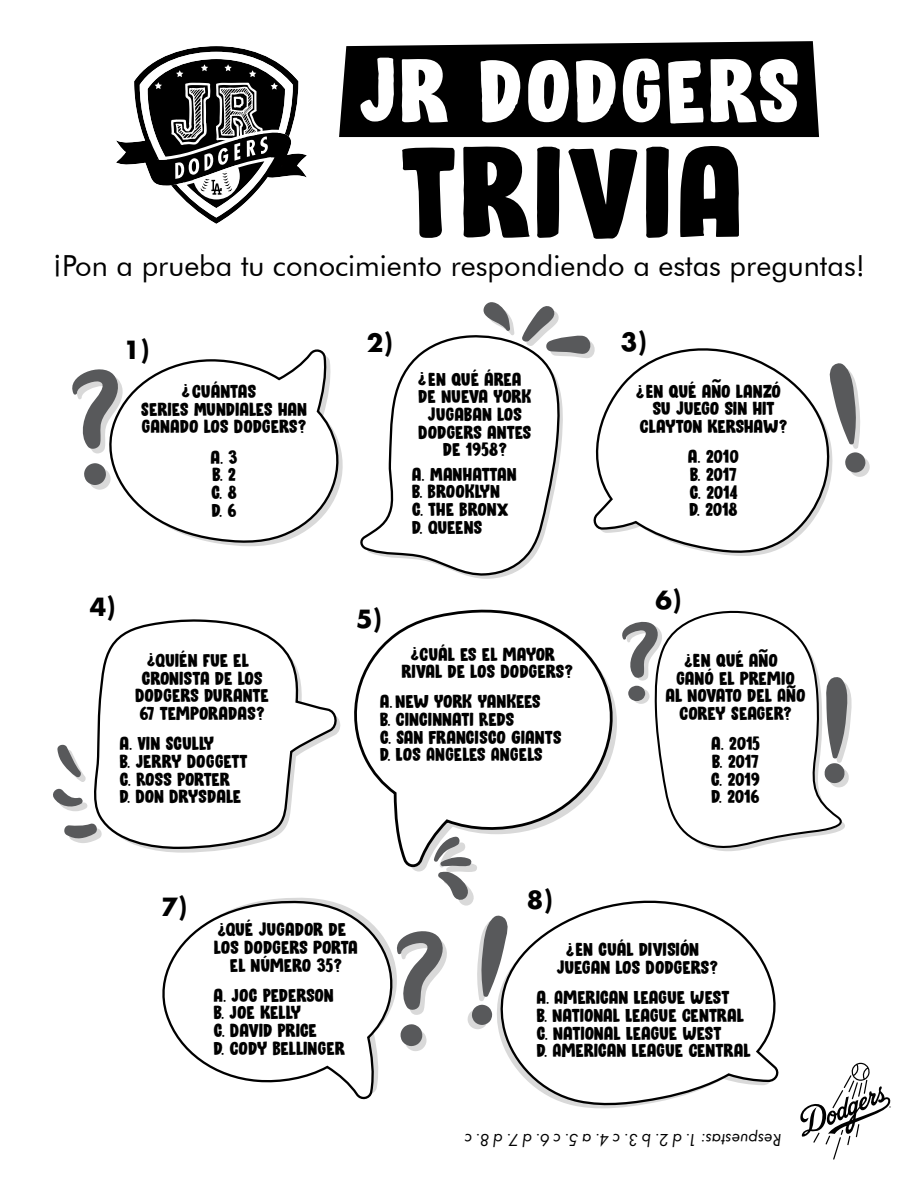
<style>
.page{position:relative;width:918px;height:1188px;background:#fff}
.page>*{position:absolute;margin:0;border:0;box-sizing:border-box;transform-origin:0 0}
.t1{font:134.4px "Bloomer DEMO";letter-spacing:.025em;color:#000}
.t2{font:93.6px "Bloomer DEMO";letter-spacing:.015em;color:#fff}
.t3{font:29.1px "Futura BT";color:#000}
.t4{font:27.6px "Futura Bld";color:#000}
.t5{font:19.35px/17.7px "Bloomer DEMO";color:#000;text-align:center}
.t6{font:900 19.35px "Acme Gothic Extrawide";color:#000}
.t7{font:18px "Futura Itl";color:#000}
.s1{font-family:"Acme Gothic";font-weight:900;font-stretch:extra-condensed}
</style>
<div class="page">
<svg style="left:116px;top:46px;width:191px;height:178px"></svg>
<div style="left:339px;top:41px;width:480px;height:96px;background:#000"></div>
<svg style="left:800px;top:1063px;width:91px;height:97px"></svg>
<svg style="left:98px;top:349px;width:245px;height:196px"></svg>
<svg style="left:84px;top:463px;width:27px;height:27px"></svg>
<svg style="left:72px;top:361px;width:54px;height:92px"></svg>
<svg style="left:162px;top:899px;width:229px;height:201px"></svg>
<svg style="left:400px;top:1024px;width:27px;height:27px"></svg>
<svg style="left:391px;top:931px;width:56px;height:84px"></svg>
<svg style="left:360px;top:335px;width:201px;height:241px"></svg>
<svg style="left:521px;top:306px;width:67px;height:52px"></svg>
<svg style="left:483px;top:302px;width:32px;height:33px"></svg>
<svg style="left:586px;top:339px;width:245px;height:216px"></svg>
<svg style="left:828px;top:362px;width:42px;height:115px"></svg>
<svg style="left:499px;top:900px;width:280px;height:207px"></svg>
<svg style="left:467px;top:914px;width:42px;height:115px"></svg>
<svg style="left:94px;top:619px;width:247px;height:231px"></svg>
<svg style="left:53px;top:744px;width:35px;height:67px"></svg>
<svg style="left:64px;top:822px;width:40px;height:21px"></svg>
<svg style="left:354px;top:609px;width:263px;height:262px"></svg>
<svg style="left:433px;top:836px;width:45px;height:70px"></svg>
<svg style="left:654px;top:610px;width:191px;height:240px"></svg>
<svg style="left:824px;top:676px;width:28px;height:111px"></svg>
<svg style="left:616px;top:616px;width:49px;height:88px"></svg>
<h2 class="t2" style="left:358px;top:36px;width:444px">JR DODGERS</h2>
<h1 class="t1" style="left:401px;top:114px;width:344px">TRIVIA</h1>
<h3 class="t3" style="left:53px;top:248px;width:814px">¡Pon a prueba tu conocimiento respondiendo a estas preguntas!</h3>
<h3 class="t4" style="left:123px;top:333px;width:27px">1)</h3>
<p class="t5" style="left:141px;top:382px;width:168px">CUÁNTAS<br>SERIES MUNDIALES HAN<br>GANADO LOS DODGERS?</p>
<p class="t5" style="left:210px;top:448px;width:29px;text-align:justify">A. 3<br>B. 2<br>C. 8<br>D. 6</p>
<p class="t5" style="left:190px;top:400px;width:10px;rotate:-180deg">?</p>
<h3 class="t4" style="left:90px;top:591px;width:27px">4)</h3>
<p class="t5" style="left:135px;top:651px;width:135px">QUIÉN FUE EL<br>CRONISTA DE LOS<br>DODGERS DURANTE<br>67 TEMPORADAS?</p>
<p class="t5" style="left:120px;top:734px;width:129px;text-align:left">A. VIN SCULLY<br>B. JERRY DOGGETT<br>C. ROSS PORTER<br>D. DON DRYSDALE</p>
<p class="t5" style="left:155px;top:669px;width:10px;rotate:-180deg">?</p>
<h3 class="t4" style="left:367px;top:326px;width:27px">2)</h3>
<h3 class="t4" style="left:621px;top:325px;width:27px">3)</h3>
<h3 class="t4" style="left:356px;top:602px;width:27px">5)</h3>
<p class="t5" style="left:418px;top:370px;width:115px">EN QUÉ ÁREA<br>DE NUEVA YORK<br>JUGABAN LOS<br>DODGERS ANTES<br>DE 19<span class="s1">5</span>8?</p>
<p class="t5" style="left:412px;top:465px;width:106px;text-align:left">A. MANHATTAN<br>B. BROOKLYN<br>C. THE BRONX<br>D. QUEENS</p>
<p class="t5" style="left:427px;top:388px;width:10px;rotate:-180deg">?</p>
<p class="t5" style="left:401px;top:645px;width:173px">CUÁL ES EL MAYOR<br>RIVAL DE LOS DODGERS?</p>
<p class="t5" style="left:380px;top:692px;width:183px;text-align:left">A. NEW YORK YANKEES<br>B. CINCINNATI REDS<br>C. SAN FRANCISCO GIANTS<br>D. LOS ANGELES ANGELS</p>
<p class="t5" style="left:419px;top:663px;width:10px;rotate:-180deg">?</p>
<p class="t6" style="left:711px;top:372px;width:12px">˜</p>
<p class="t5" style="left:640px;top:382px;width:149px">EN QUÉ ANO LANZÓ<br>SU JUEGO SIN HIT<br>CLAYTON KERSHAW?</p>
<p class="t5" style="left:688px;top:447px;width:52px;text-align:justify">A. 2010<br>B. 2017<br>C. 201<span class="s1">4<br></span>D. 2018</p>
<p class="t5" style="left:645px;top:401px;width:10px;rotate:-180deg">?</p>
<h3 class="t4" style="left:656px;top:583px;width:27px">6)</h3>
<p class="t6" style="left:758px;top:641px;width:12px">˜</p>
<p class="t5" style="left:665px;top:651px;width:142px">EN QUÉ ANO<br>GANÓ EL PREMIO<br>AL NOVATO DEL ANO<br>COREY SEAGER?</p>
<p class="t5" style="left:711px;top:734px;width:51px;text-align:justify">A. 201<span class="s1">5<br></span>B. 2017<br>C. 2019<br>D. 2016</p>
<p class="t5" style="left:693px;top:670px;width:10px;rotate:-180deg">?</p>
<p class="t6" style="left:786px;top:678px;width:12px">˜</p>
<h3 class="t4" style="left:161px;top:890px;width:27px">7)</h3>
<h3 class="t4" style="left:527px;top:883px;width:27px">8)</h3>
<p class="t5" style="left:214px;top:920px;width:145px">QUÉ JUGADOR DE<br>LOS DODGERS PORTA<br>EL NÚMERO 3<span class="s1">5</span>?</p>
<p class="t5" style="left:213px;top:986px;width:133px;text-align:left">A. JOC PEDERSON<br>B. JOE KELLY<br>C. DAVID PRICE<br>D. CODY BELLINGER</p>
<p class="t5" style="left:226px;top:939px;width:10px;rotate:-180deg">?</p>
<p class="t5" style="left:556px;top:941px;width:163px">EN CUÁL DIVISIÓN<br>JUEGAN LOS DODGERS?</p>
<p class="t5" style="left:536px;top:988px;width:216px;text-align:left">A. AMERICAN LEAGUE WEST<br>B. NATIONAL LEAGUE CENTRAL<br>C. NATIONAL LEAGUE WEST<br>D. AMERICAN LEAGUE CENTRAL</p>
<p class="t5" style="left:575px;top:959px;width:10px;rotate:-180deg">?</p>
<p class="t7" style="left:781px;top:1151px;width:319px;rotate:-180deg">Respuestas: 1. d 2. b 3. c 4. a 5. c 6. d 7. d 8. c</p>
</div>
